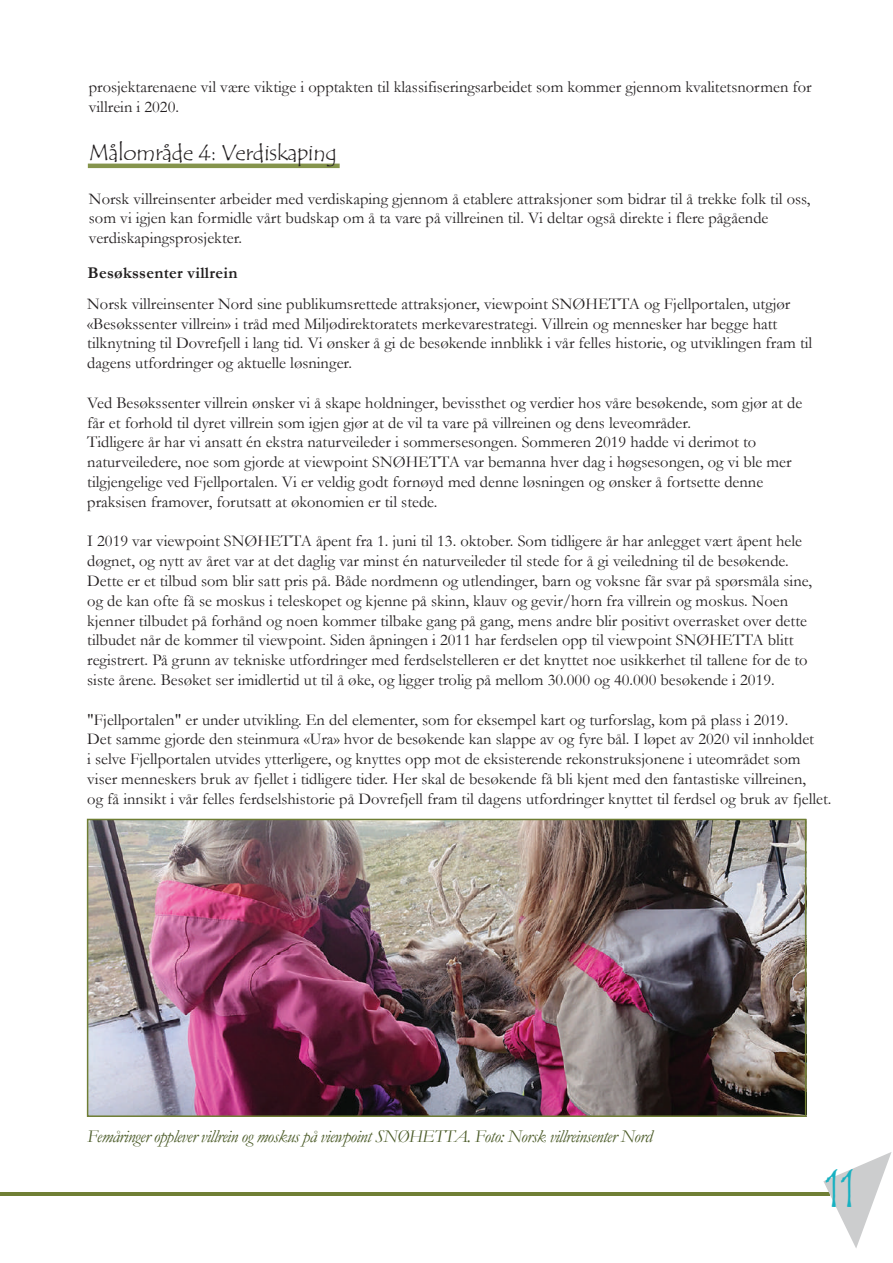
<style>
.page{position:relative;width:893px;height:1263px;background:#fff}
.page>*{position:absolute;margin:0;border:0;box-sizing:border-box;transform-origin:0 0}
.t1{font:54px "Tempus Sans ITC";color:#17b1c1;scale:.75 1}
.t2{font:22.5px "Tempus Sans ITC";letter-spacing:-.02em;color:#231f20}
.t3{font:italic 18px "Garamond";letter-spacing:-.03em;color:#4a5a27}
.t4{font:16.5px/19.8px "Garamond";color:#231f20}
.t5{font:700 16.5px "Garamond";letter-spacing:.015em;color:#211e1e}
</style>
<div class="page">
<img style="left:90px;top:822px;width:713px;height:292px">
<hr style="left:88px;top:164px;width:252px;height:4px;background:#85944c">
<hr style="left:0;top:1192px;width:829px;height:4px;background:#707f35">
<svg style="left:823px;top:1152px;width:68px;height:96px"></svg>
<div style="left:87px;top:819px;width:719px;height:298px;border:2px solid #6f7e34"></div>
<p class="t4" style="left:89px;top:77px;width:724px">prosjektarenaene vil være viktige i opptakten til klassifiseringsarbeidet som kommer gjennom kvalitetsnormen for villrein i 2020.</p>
<h2 class="t2" style="left:89px;top:138px;width:250px">Målområde 4: Verdiskaping</h2>
<p class="t4" style="left:89px;top:188px;width:723px">Norsk villreinsenter arbeider med verdiskaping gjennom å etablere attraksjoner som bidrar til å trekke folk til oss, som vi igjen kan formidle vårt budskap om å ta vare på villreinen til. Vi deltar også direkte i flere pågående verdiskapingsprosjekter.</p>
<p class="t5" style="left:88px;top:261px;width:151px">Besøkssenter villrein</p>
<p class="t4" style="left:87px;top:293px;width:727px">Norsk villreinsenter Nord sine publikumsrettede attraksjoner, viewpoint SNØHETTA og Fjellportalen, utgjør «Besøkssenter villrein» i tråd med Miljødirektoratets merkevarestrategi. Villrein og mennesker har begge hatt tilknytning til Dovrefjell i lang tid. Vi ønsker å gi de besøkende innblikk i vår felles historie, og utviklingen fram til dagens utfordringer og aktuelle løsninger.</p>
<p class="t4" style="left:87px;top:392px;width:716px">Ved Besøkssenter villrein ønsker vi å skape holdninger, bevissthet og verdier hos våre besøkende, som gjør at de får et forhold til dyret villrein som igjen gjør at de vil ta vare på villreinen og dens leveområder.<br>Tidligere år har vi ansatt én ekstra naturveileder i sommersesongen. Sommeren 2019 hadde vi derimot to naturveiledere, noe som gjorde at viewpoint SNØHETTA var bemanna hver dag i høgsesongen, og vi ble mer tilgjengelige ved Fjellportalen. Vi er veldig godt fornøyd med denne løsningen og ønsker å fortsette denne praksisen framover, forutsatt at økonomien er til stede.</p>
<p class="t4" style="left:87px;top:531px;width:726px">I 2019 var viewpoint SNØHETTA åpent fra 1. juni til 13. oktober. Som tidligere år har anlegget vært åpent hele døgnet, og nytt av året var at det daglig var minst én naturveileder til stede for å gi veiledning til de besøkende.<br>Dette er et tilbud som blir satt pris på. Både nordmenn og utlendinger, barn og voksne får svar på spørsmåla sine, og de kan ofte få se moskus i teleskopet og kjenne på skinn, klauv og gevir/horn fra villrein og moskus. Noen kjenner tilbudet på forhånd og noen kommer tilbake gang på gang, mens andre blir positivt overrasket over dette tilbudet når de kommer til viewpoint. Siden åpningen i 2011 har ferdselen opp til viewpoint SNØHETTA blitt registrert. På grunn av tekniske utfordringer med ferdselstelleren er det knyttet noe usikkerhet til tallene for de to siste årene. Besøket ser imidlertid ut til å øke, og ligger trolig på mellom 30.000 og 40.000 besøkende i 2019.</p>
<p class="t4" style="left:87px;top:709px;width:746px">"Fjellportalen" er under utvikling. En del elementer, som for eksempel kart og turforslag, kom på plass i 2019.<br>Det samme gjorde den steinmura «Ura» hvor de besøkende kan slappe av og fyre bål. I løpet av 2020 vil innholdet<br>i selve Fjellportalen utvides ytterligere, og knyttes opp mot de eksisterende rekonstruksjonene i uteområdet som viser menneskers bruk av fjellet i tidligere tider. Her skal de besøkende få bli kjent med den fantastiske villreinen,<br>og få innsikt i vår felles ferdselshistorie på Dovrefjell fram til dagens utfordringer knyttet til ferdsel og bruk av fjellet.</p>
<p class="t3" style="left:87px;top:1124px;width:567px">Femåringer opplever villrein og moskus på viewpoint SNØHETTA. Foto: Norsk villreinsenter Nord</p>
<h1 class="t1" style="left:825px;top:1155px;width:42px">11</h1>
</div>
